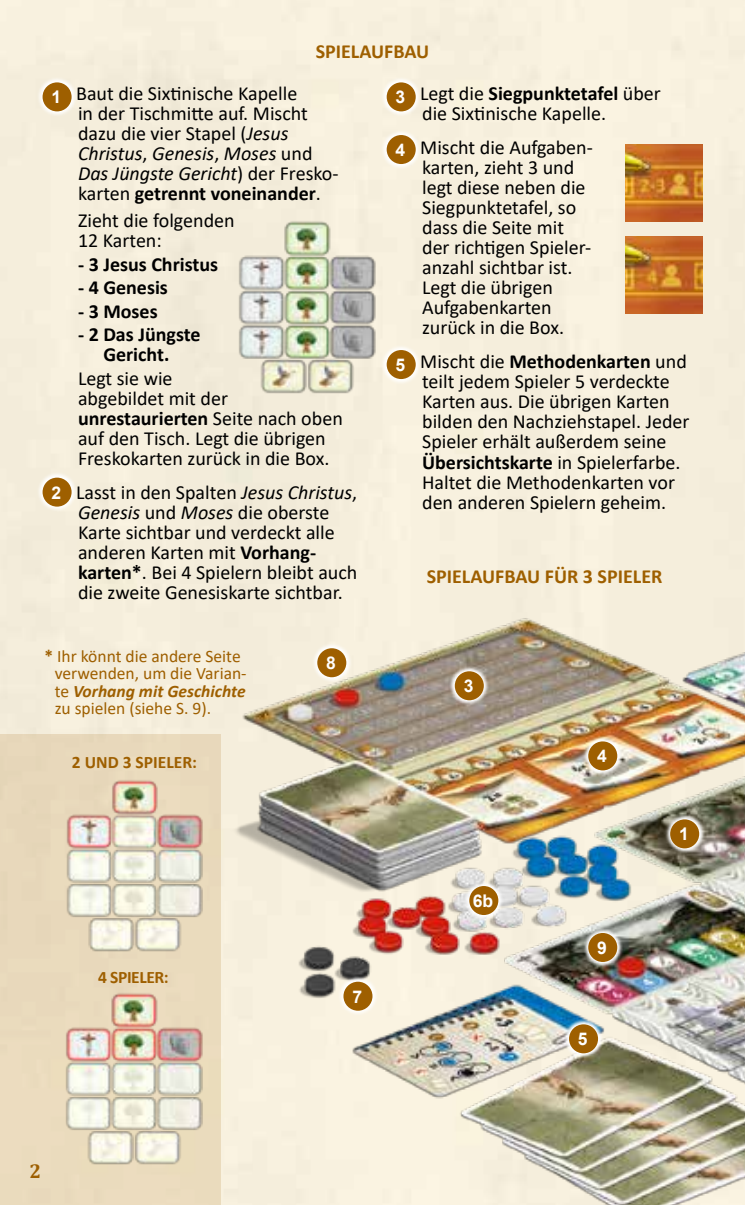
<style>
.page{position:relative;width:745px;height:1205px;background:#fff}
.page>*{position:absolute;margin:0;border:0;box-sizing:border-box;transform-origin:0 0}
.t1{font:20px/20px "Calibri";color:#000}
.t2{font:700 20px/20px "Calibri";color:#000;text-align:center}
.t3{font:700 20px "Calibri";color:#9e5f00}
.t4{font:700 20px "Cambria";color:#9e5f00}
.t5{font:17.5px/17.5px "Calibri";color:#9e5f00}
.t6{font:700 17.5px "Calibri";color:#9e5f00}
.t7{font:700 17.5px "Arial";color:#fff}
.t8{font:700 17.5px "Calibri";letter-spacing:-.025em;color:#9e5f00}
.s1{font-style:italic}
.s2{font-weight:700}
.s3{font-family:"Arial";font-weight:700;font-size:17.5px;color:#fff}
.s4{font-weight:700;font-style:italic}
</style>
<div class="page">
<div style="left:0;top:0;width:744px;height:1205px;background:#f5eedc"></div>
<svg style="left:37px;top:472px;width:40px;height:41px"></svg>
<div style="left:43px;top:478px;width:29px;height:29px;background:#9e5f00;border-radius:50%"></div>
<img style="left:228px;top:607px;width:516px;height:598px">
<img style="left:232px;top:215px;width:148px;height:185px">
<img style="left:625px;top:145px;width:77px;height:77px">
<img style="left:625px;top:236px;width:77px;height:77px">
<div style="left:0;top:733px;width:220px;height:472px;background:#eadbbc"></div>
<img style="left:66px;top:780px;width:137px;height:172px">
<img style="left:66px;top:993px;width:137px;height:172px">
<svg style="left:37px;top:77px;width:40px;height:40px"></svg>
<div style="left:43px;top:82px;width:29px;height:29px;background:#9e5f00;border-radius:50%"></div>
<svg style="left:380px;top:77px;width:41px;height:40px"></svg>
<div style="left:386px;top:82px;width:29px;height:29px;background:#9e5f00;border-radius:50%"></div>
<svg style="left:380px;top:130px;width:41px;height:40px"></svg>
<div style="left:386px;top:135px;width:29px;height:29px;background:#9e5f00;border-radius:50%"></div>
<svg style="left:380px;top:345px;width:41px;height:40px"></svg>
<div style="left:386px;top:350px;width:29px;height:29px;background:#9e5f00;border-radius:50%"></div>
<svg style="left:664px;top:814px;width:40px;height:40px"></svg>
<div style="left:669px;top:819px;width:29px;height:29px;background:#9e5f00;border-radius:50%"></div>
<svg style="left:582px;top:927px;width:40px;height:41px"></svg>
<div style="left:588px;top:933px;width:29px;height:29px;background:#9e5f00;border-radius:50%"></div>
<svg style="left:449px;top:666px;width:40px;height:40px"></svg>
<div style="left:454px;top:671px;width:29px;height:29px;background:#9e5f00;border-radius:50%"></div>
<svg style="left:582px;top:736px;width:40px;height:40px"></svg>
<div style="left:588px;top:741px;width:29px;height:29px;background:#9e5f00;border-radius:50%"></div>
<svg style="left:563px;top:1019px;width:40px;height:40px"></svg>
<div style="left:568px;top:1024px;width:29px;height:29px;background:#9e5f00;border-radius:50%"></div>
<svg style="left:311px;top:643px;width:41px;height:40px"></svg>
<div style="left:317px;top:648px;width:29px;height:29px;background:#9e5f00;border-radius:50%"></div>
<svg style="left:463px;top:880px;width:41px;height:41px"></svg>
<div style="left:469px;top:886px;width:29px;height:29px;background:#9e5f00;border-radius:50%"></div>
<svg style="left:337px;top:976px;width:41px;height:41px"></svg>
<div style="left:343px;top:981px;width:29px;height:29px;background:#9e5f00;border-radius:50%"></div>
<p class="t3" style="left:315px;top:37px;width:115px">SPIELAUFBAU</p>
<p class="t1" style="left:76px;top:83px;width:264px">Baut die Sixtinische Kapelle<br>in der Tischmitte auf. Mischt dazu die vier Stapel (<span class="s1">Jesus<br>Christus</span>, <span class="s1">Genesis</span>, <span class="s1">Moses</span> und<br><span class="s1">Das Jüngste Gericht</span>) der Fresko&shy;karten <span class="s2">getrennt voneinander</span>.</p>
<p class="t1" style="left:78px;top:210px;width:158px">Zieht die folgenden<br>12 Karten:</p>
<p class="t2" style="left:78px;top:254px;width:141px">- 3 Jesus Christus</p>
<p class="t2" style="left:78px;top:277px;width:91px">- 4 Genesis</p>
<p class="t2" style="left:78px;top:301px;width:81px">- 3 Moses</p>
<p class="t2" style="left:78px;top:324px;width:124px">- 2 Das Jüngste<br>Gericht.</p>
<p class="t1" style="left:78px;top:368px;width:266px">Legt sie wie<br>abgebildet mit der <span class="s2">unrestaurierten</span> Seite nach oben auf den Tisch. Legt die übrigen<br>Freskokarten zurück in die Box.</p>
<p class="t1" style="left:78px;top:482px;width:281px;text-indent:-27px"><span class="s3">2</span> Lasst in den Spalten <span class="s1">Jesus Christus</span>, <span class="s1">Genesis</span> und <span class="s1">Moses</span> die oberste Karte sichtbar und verdeckt alle anderen Karten mit <span class="s2">Vorhang&shy;karten*</span>. Bei 4 Spielern bleibt auch die zweite Genesiskarte sichtbar.</p>
<p class="t7" style="left:51px;top:85px;width:11px">1</p>
<p class="t7" style="left:395px;top:85px;width:11px">3</p>
<p class="t7" style="left:395px;top:137px;width:11px">4</p>
<p class="t7" style="left:395px;top:352px;width:11px">5</p>
<p class="t1" style="left:420px;top:83px;width:242px">Legt die <span class="s2">Siegpunktetafel</span> über die Sixtinische Kapelle.</p>
<p class="t1" style="left:420px;top:137px;width:174px">Mischt die Aufgaben&shy;karten, zieht 3 und legt diese neben die<br>Siegpunktetafel, so dass die Seite mit der richtigen Spieler&shy;anzahl sichtbar ist.<br>Legt die übrigen<br>Aufgabenkarten zurück in die Box.</p>
<p class="t1" style="left:420px;top:351px;width:271px">Mischt die <span class="s2">Methodenkarten</span> und teilt jedem Spieler 5 verdeckte<br>Karten aus. Die übrigen Karten bilden den Nachziehstapel. Jeder<br>Spieler erhält außerdem seine<br><span class="s2">Übersichtskarte</span> in Spielerfarbe.<br>Haltet die Methodenkarten vor den anderen Spielern geheim.</p>
<p class="t3" style="left:426px;top:562px;width:237px">SPIELAUFBAU FÜR 3 SPIELER</p>
<p class="t5" style="left:55px;top:647px;width:193px;text-indent:-10px"><span class="s2">*</span> Ihr könnt die andere Seite verwenden, um die Varian&shy;te <span class="s4">Vorhang mit Geschichte </span>zu spielen (siehe S. 9).</p>
<p class="t6" style="left:72px;top:750px;width:127px">2 UND 3 SPIELER:</p>
<p class="t7" style="left:326px;top:650px;width:11px">8</p>
<p class="t7" style="left:463px;top:674px;width:11px">3</p>
<p class="t7" style="left:596px;top:744px;width:11px">4</p>
<p class="t8" style="left:98px;top:964px;width:72px">4 SPIELER:</p>
<p class="t7" style="left:352px;top:984px;width:11px">7</p>
<p class="t7" style="left:472px;top:888px;width:22px">6b</p>
<p class="t7" style="left:596px;top:935px;width:11px">9</p>
<p class="t7" style="left:577px;top:1026px;width:11px">5</p>
<p class="t7" style="left:678px;top:822px;width:11px">1</p>
<p class="t4" style="left:30px;top:1157px;width:13px">2</p>
</div>
